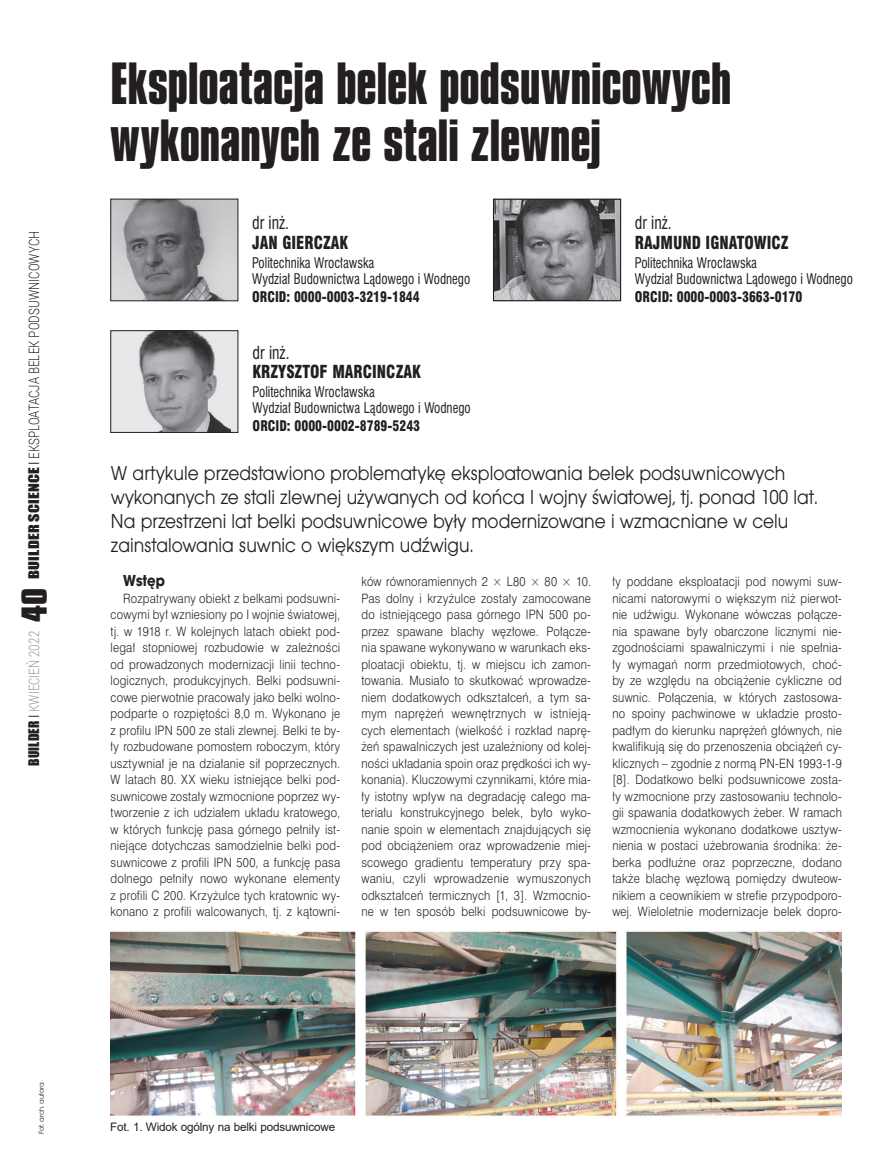
<style>
.page{position:relative;width:893px;height:1170px;background:#fff}
.page>*{position:absolute;margin:0;border:0;box-sizing:border-box;transform-origin:0 0}
.Tytul_Compacta{font:700 49.5px/57px "Compacta PL";letter-spacing:-.01em;color:#231f20}
.lead{font:21px/24px "Avant Gar Got Itc TEE";color:#231f20;scale:.9 1}
.autor_nazwisko{font:16.5px/19.5px "Swis 721 Blk Cn PL";color:#231f20;scale:.9 1}
.srodtytul{font:700 16.5px "Avant Gar Got Itc TEE";color:#231f20;scale:.9 1}
.t1{font:300 14.25px "Roboto";letter-spacing:.005em;color:#231f20;scale:.8 1}
.t2{font:300 14.25px "Roboto";color:#939598;scale:.8 1}
.autor_stanowisko{font:13.5px "Swis 721 Cn PL";color:#231f20;scale:.9 1}
.autor_stanowisko-2{font:13.5px "Swis 721 Blk Cn PL";color:#231f20;scale:.9 1}
.tekst_swiss{font:12px/16.5px "Swis 721 Lt PL";letter-spacing:.02em;color:#231f20;text-align:justify;scale:.89 1}
.Fot_podpis{font:11.7px "Arial";letter-spacing:-.015em;color:#231f20}
.Fot_autor{font:7.5px "Avant Gar Got Itc TEE";letter-spacing:-.015em;color:#231f20}
.s1{font-family:"Impact";font-weight:400;font-size:13.5px}
.s2{font-family:"Swis 721 Lt PL";font-weight:400;font-size:13.5px}
.s3{font-family:"Impact";font-weight:400;font-size:13.5px;color:#231f20}
.s4{font-family:"Swis 721 Lt PL";font-weight:400;font-size:13.5px;color:#231f20}
.s5{font-family:"Compacta PL";font-weight:700;font-size:30px;color:#231f20}
.s6{font-family:"Swis 721 Cn PL"}
</style>
<div class="page">
<div style="left:111px;top:330px;width:127px;height:102px;background:#e6e7e9"></div>
<img style="left:139px;top:332px;width:91px;height:98px">
<div style="left:111px;top:330px;width:127px;height:102px;border:1px solid #231f20"></div>
<img style="left:113px;top:201px;width:123px;height:98px">
<div style="left:111px;top:199px;width:127px;height:102px;border:1px solid #231f20"></div>
<img style="left:495px;top:201px;width:124px;height:98px">
<div style="left:493px;top:199px;width:128px;height:102px;border:1px solid #231f20"></div>
<img style="left:110px;top:931px;width:732px;height:185px">
<p class="t1" style="left:24px;top:579px;width:437px;rotate:-90deg"><span class="s1">BUILDER SCIENCE</span> <span class="s2">I</span> EKSPLOATACJA BELEK PODSUWNICOWYCH</p>
<p class="t2" style="left:24px;top:765px;width:224px;rotate:-90deg"><span class="s3">BUILDER</span> <span class="s4">I</span> KWIECIEŃ 2022 <span class="s5">40</span></p>
<p class="Tytul_Compacta" style="left:111px;top:56px;width:623px">Eksploatacja belek podsuwnicowych wykonanych ze stali zlewnej</p>
<p class="autor_nazwisko" style="left:252px;top:213px;width:108px"><span class="s6">dr inż.<br></span>JAN GIERCZAK</p>
<p class="autor_stanowisko" style="left:252px;top:254px;width:137px">Politechnika Wrocławska</p>
<p class="autor_stanowisko" style="left:252px;top:270px;width:244px">Wydział Budownictwa Lądowego i Wodnego</p>
<p class="autor_stanowisko-2" style="left:252px;top:288px;width:188px">ORCID: 0000-0003-3219-1844</p>
<p class="autor_nazwisko" style="left:253px;top:342px;width:188px"><span class="s6">dr inż.<br></span>KRZYSZTOF MARCINCZAK</p>
<p class="autor_stanowisko" style="left:253px;top:383px;width:137px">Politechnika Wrocławska</p>
<p class="autor_stanowisko" style="left:253px;top:399px;width:244px">Wydział Budownictwa Lądowego i Wodnego</p>
<p class="autor_stanowisko-2" style="left:253px;top:417px;width:188px">ORCID: 0000-0002-8789-5243</p>
<p class="autor_nazwisko" style="left:635px;top:213px;width:172px"><span class="s6">dr inż.<br></span>RAJMUND IGNATOWICZ</p>
<p class="autor_stanowisko" style="left:635px;top:254px;width:137px">Politechnika Wrocławska</p>
<p class="autor_stanowisko" style="left:635px;top:270px;width:244px">Wydział Budownictwa Lądowego i Wodnego</p>
<p class="autor_stanowisko-2" style="left:635px;top:288px;width:188px">ORCID: 0000-0003-3663-0170</p>
<p class="lead" style="left:111px;top:460px;width:787px">W artykule przedstawiono problematykę eksploatowania belek podsuwnicowych wykonanych ze stali zlewnej używanych od końca I wojny światowej, tj. ponad 100 lat.<br>Na przestrzeni lat belki podsuwnicowe były modernizowane i wzmacniane w celu zainstalowania suwnic o większym udźwigu.</p>
<p class="srodtytul" style="left:123px;top:570px;width:48px">Wstęp</p>
<p class="tekst_swiss" style="left:111px;top:589px;width:259px;text-indent:13px">Rozpatrywany obiekt z belkami podsuwni&shy;cowymi był wzniesiony po I wojnie światowej, tj. w 1918 r. W kolejnych latach obiekt pod&shy;legał stopniowej rozbudowie w zależności od prowadzonych modernizacji linii techno&shy;logicznych, produkcyjnych. Belki podsuwni&shy;cowe pierwotnie pracowały jako belki wolno&shy;podparte o rozpiętości 8,0 m. Wykonano je z profilu IPN 500 ze stali zlewnej. Belki te by&shy;ły rozbudowane pomostem roboczym, który usztywniał je na działanie sił poprzecznych.<br>W latach 80. XX wieku istniejące belki pod&shy;suwnicowe zostały wzmocnione poprzez wy&shy;tworzenie z ich udziałem układu kratowego, w których funkcję pasa górnego pełniły ist&shy;niejące dotychczas samodzielnie belki pod&shy;suwnicowe z profili IPN 500, a funkcję pasa dolnego pełniły nowo wykonane elementy z profili C 200. Krzyżulce tych kratownic wy&shy;konano z profili walcowanych, tj. z kątowni-</p>
<p class="tekst_swiss" style="left:361px;top:573px;width:259px">ków równoramiennych 2 × L80 × 80 × 10.<br>Pas dolny i krzyżulce zostały zamocowane do istniejącego pasa górnego IPN 500 po&shy;przez spawane blachy węzłowe. Połącze&shy;nia spawane wykonywano w warunkach eks&shy;ploatacji obiektu, tj. w miejscu ich zamon&shy;towania. Musiało to skutkować wprowadze&shy;niem dodatkowych odkształceń, a tym sa&shy;mym naprężeń wewnętrznych w istnieją&shy;cych elementach (wielkość i rozkład naprę&shy;żeń spawalniczych jest uzależniony od kolej&shy;ności układania spoin oraz prędkości ich wy&shy;konania). Kluczowymi czynnikami, które mia&shy;ły istotny wpływ na degradację całego ma&shy;teriału konstrukcyjnego belek, było wyko&shy;nanie spoin w elementach znajdujących się pod obciążeniem oraz wprowadzenie miej&shy;scowego gradientu temperatury przy spa&shy;waniu, czyli wprowadzenie wymuszonych odkształceń termicznych [1, 3]. Wzmocnio&shy;ne w ten sposób belki podsuwnicowe by-</p>
<p class="tekst_swiss" style="left:612px;top:573px;width:259px">ły poddane eksploatacji pod nowymi suw&shy;nicami natorowymi o większym niż pierwot&shy;nie udźwigu. Wykonane wówczas połącze&shy;nia spawane były obarczone licznymi nie&shy;zgodnościami spawalniczymi i nie spełnia&shy;ły wymagań norm przedmiotowych, choć&shy;by ze względu na obciążenie cykliczne od suwnic. Połączenia, w których zastosowa&shy;no spoiny pachwinowe w układzie prosto&shy;padłym do kierunku naprężeń głównych, nie kwalifikują się do przenoszenia obciążeń cy&shy;klicznych – zgodnie z normą PN-EN 1993-1-9 [8]. Dodatkowo belki podsuwnicowe zosta&shy;ły wzmocnione przy zastosowaniu technolo&shy;gii spawania dodatkowych żeber. W ramach wzmocnienia wykonano dodatkowe usztyw&shy;nienia w postaci użebrowania środnika: że&shy;berka podłużne oraz poprzeczne, dodano także blachę węzłową pomiędzy dwuteow&shy;nikiem a ceownikiem w strefie przypodporo&shy;wej. Wieloletnie modernizacje belek dopro-</p>
<p class="Fot_autor" style="left:37px;top:1134px;width:53px;rotate:-90deg">Fot. arch. autora</p>
<p class="Fot_podpis" style="left:110px;top:1119px;width:226px">Fot. 1. Widok ogólny na belki podsuwnicowe</p>
</div>
